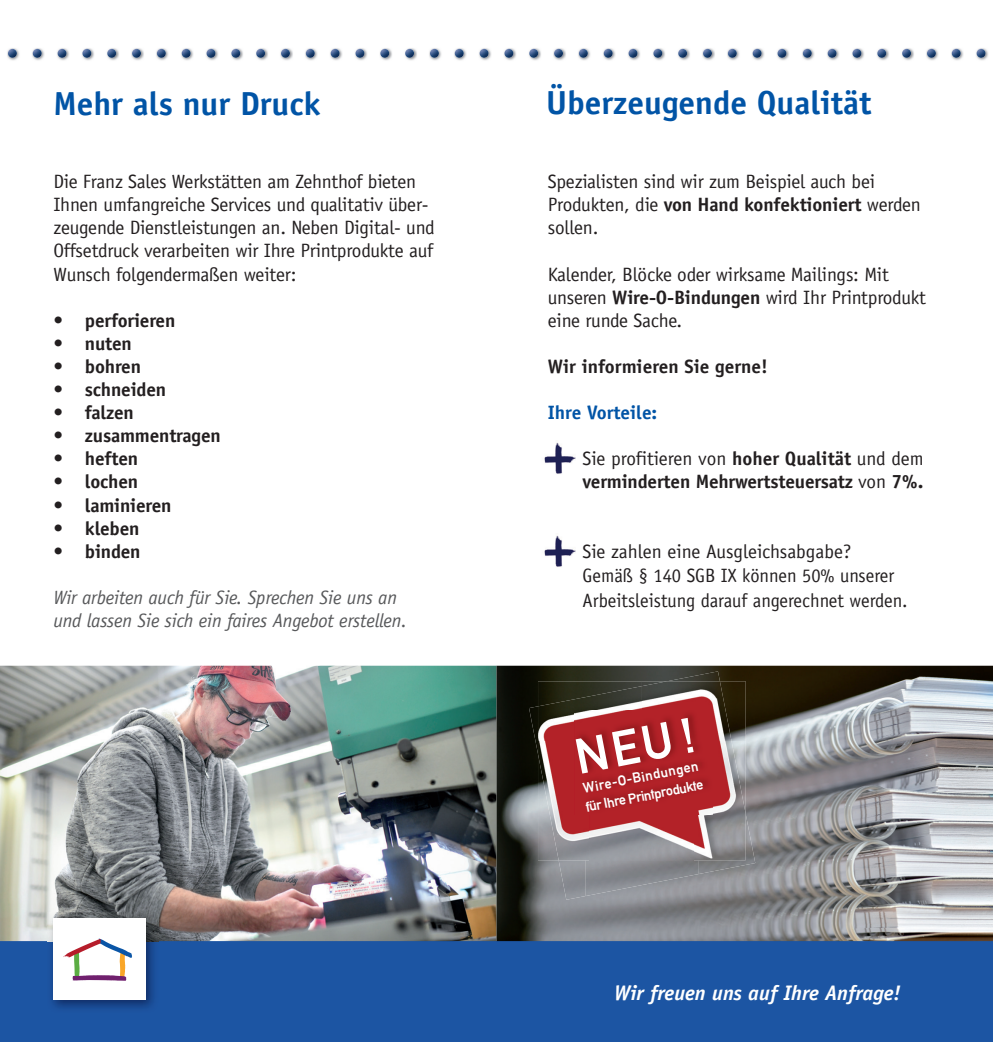
<style>
.page{position:relative;width:993px;height:1042px;background:#fff}
.page>*{position:absolute;margin:0;border:0;box-sizing:border-box;transform-origin:0 0}
.t1{font:49px "Alte DIN1451 Mittelschriftgepraegt";color:#fff}
.t2{font:700 33.25px "Officina Sans";color:#0154a6}
.t3{font:italic 700 21px "Officina Sans";color:#fff}
.t4{font:19.25px/23.1px "Officina Sans";letter-spacing:-.01em;color:#231f20}
.t5{font:700 19.25px/23.1px "Officina Sans";letter-spacing:-.01em;color:#231f20}
.t6{font:italic 19.25px/23.1px "Officina Sans";letter-spacing:-.01em;color:#57585a}
.t7{font:700 19.25px "Officina Sans";color:#0154a6}
.t8{font:14px/19.2px "Alte DIN1451 Mittelschriftgepraegt";color:#fff}
.s1{font-weight:700}
.s2{font-weight:400}
</style>
<div class="page">
<div style="left:0;top:941px;width:992px;height:101px;background:#1c55a3"></div>
<img style="left:0;top:666px;width:496px;height:275px">
<svg style="left:7px;top:48px;width:13px;height:13px"></svg>
<img style="left:32px;top:48px;width:13px;height:13px">
<svg style="left:33px;top:49px;width:9px;height:9px"></svg>
<img style="left:57px;top:48px;width:12px;height:13px">
<svg style="left:58px;top:49px;width:8px;height:9px"></svg>
<svg style="left:82px;top:48px;width:12px;height:13px"></svg>
<svg style="left:107px;top:48px;width:12px;height:13px"></svg>
<svg style="left:131px;top:48px;width:13px;height:13px"></svg>
<img style="left:156px;top:48px;width:13px;height:13px">
<svg style="left:157px;top:49px;width:9px;height:9px"></svg>
<img style="left:181px;top:48px;width:12px;height:13px">
<svg style="left:182px;top:49px;width:8px;height:9px"></svg>
<img style="left:207px;top:48px;width:11px;height:13px">
<svg style="left:206px;top:49px;width:9px;height:9px"></svg>
<svg style="left:231px;top:48px;width:12px;height:13px"></svg>
<svg style="left:256px;top:48px;width:12px;height:13px"></svg>
<img style="left:280px;top:48px;width:13px;height:13px">
<svg style="left:281px;top:49px;width:9px;height:9px"></svg>
<img style="left:305px;top:48px;width:13px;height:13px">
<svg style="left:306px;top:49px;width:9px;height:9px"></svg>
<img style="left:331px;top:48px;width:11px;height:13px">
<svg style="left:330px;top:49px;width:9px;height:9px"></svg>
<svg style="left:355px;top:48px;width:12px;height:13px"></svg>
<svg style="left:380px;top:48px;width:12px;height:13px"></svg>
<img style="left:406px;top:48px;width:11px;height:13px">
<svg style="left:405px;top:49px;width:9px;height:9px"></svg>
<img style="left:429px;top:48px;width:13px;height:13px">
<svg style="left:430px;top:49px;width:9px;height:9px"></svg>
<img style="left:455px;top:48px;width:12px;height:13px">
<svg style="left:454px;top:49px;width:9px;height:9px"></svg>
<svg style="left:479px;top:48px;width:12px;height:13px"></svg>
<svg style="left:504px;top:48px;width:12px;height:13px"></svg>
<svg style="left:529px;top:48px;width:12px;height:13px"></svg>
<img style="left:553px;top:48px;width:13px;height:13px">
<svg style="left:554px;top:49px;width:9px;height:9px"></svg>
<img style="left:579px;top:48px;width:12px;height:13px">
<svg style="left:578px;top:49px;width:9px;height:9px"></svg>
<svg style="left:603px;top:48px;width:12px;height:13px"></svg>
<svg style="left:628px;top:48px;width:12px;height:13px"></svg>
<svg style="left:653px;top:48px;width:12px;height:13px"></svg>
<img style="left:679px;top:48px;width:11px;height:13px">
<svg style="left:678px;top:49px;width:9px;height:9px"></svg>
<img style="left:704px;top:48px;width:11px;height:13px">
<svg style="left:702px;top:49px;width:9px;height:9px"></svg>
<svg style="left:727px;top:48px;width:12px;height:13px"></svg>
<svg style="left:752px;top:48px;width:12px;height:13px"></svg>
<svg style="left:777px;top:48px;width:12px;height:13px"></svg>
<svg style="left:802px;top:48px;width:12px;height:13px"></svg>
<svg style="left:827px;top:48px;width:12px;height:13px"></svg>
<img style="left:853px;top:48px;width:11px;height:13px">
<svg style="left:852px;top:49px;width:9px;height:9px"></svg>
<img style="left:878px;top:48px;width:11px;height:13px">
<svg style="left:877px;top:49px;width:8px;height:9px"></svg>
<svg style="left:902px;top:48px;width:11px;height:13px"></svg>
<svg style="left:926px;top:48px;width:12px;height:13px"></svg>
<svg style="left:951px;top:48px;width:12px;height:13px"></svg>
<img style="left:977px;top:48px;width:11px;height:13px">
<svg style="left:976px;top:49px;width:9px;height:9px"></svg>
<img style="left:47px;top:913px;width:111px;height:95px">
<div style="left:53px;top:918px;width:92px;height:82px;background:#fff"></div>
<svg style="left:63px;top:938px;width:69px;height:43px"></svg>
<img style="left:544px;top:535px;width:31px;height:32px">
<img style="left:544px;top:442px;width:31px;height:32px">
<img style="left:496px;top:666px;width:496px;height:275px">
<img style="left:731px;top:681px;width:14px;height:60px">
<img style="left:538px;top:681px;width:103px;height:5px">
<img style="left:666px;top:671px;width:53px;height:10px">
<img style="left:529px;top:706px;width:9px;height:48px">
<img style="left:698px;top:814px;width:57px;height:60px">
<img style="left:585px;top:860px;width:113px;height:36px">
<img style="left:558px;top:860px;width:27px;height:40px">
<img style="left:641px;top:681px;width:90px;height:60px">
<img style="left:538px;top:686px;width:103px;height:55px">
<img style="left:693px;top:741px;width:52px;height:119px">
<img style="left:538px;top:741px;width:51px;height:119px">
<img style="left:589px;top:814px;width:104px;height:46px">
<img style="left:574px;top:710px;width:137px;height:104px">
<h2 class="t2" style="left:53px;top:82px;width:269px">Mehr als nur Druck</h2>
<h2 class="t2" style="left:546px;top:82px;width:327px">Überzeugende Qualität</h2>
<p class="t4" style="left:53px;top:170px;width:383px">Die Franz Sales Werkstätten am Zehnthof bieten Ihnen umfangreiche Services und qualitativ über&shy;zeugende Dienstleistungen an. Neben Digital- und Offsetdruck verarbeiten wir Ihre Printprodukte auf Wunsch folgendermaßen weiter:</p>
<p class="t5" style="left:53px;top:308px;width:123px">• perforieren</p>
<p class="t5" style="left:53px;top:331px;width:80px">• nuten</p>
<p class="t5" style="left:53px;top:355px;width:89px">• bohren</p>
<p class="t5" style="left:53px;top:378px;width:114px">• schneiden</p>
<p class="t5" style="left:53px;top:401px;width:82px">• falzen</p>
<p class="t5" style="left:53px;top:424px;width:169px">• zusammentragen</p>
<p class="t5" style="left:53px;top:447px;width:86px">• heften</p>
<p class="t5" style="left:53px;top:470px;width:86px">• lochen</p>
<p class="t5" style="left:53px;top:493px;width:120px">• laminieren</p>
<p class="t5" style="left:53px;top:516px;width:88px">• kleben</p>
<p class="t5" style="left:53px;top:539px;width:89px">• binden</p>
<p class="t6" style="left:53px;top:586px;width:355px">Wir arbeiten auch für Sie. Sprechen Sie uns an und lassen Sie sich ein faires Angebot erstellen.</p>
<p class="t4" style="left:547px;top:170px;width:374px">Spezialisten sind wir zum Beispiel auch bei<br>Produkten, die <span class="s1">von Hand konfektioniert</span> werden sollen.</p>
<p class="t4" style="left:547px;top:262px;width:379px">Kalender, Blöcke oder wirksame Mailings: Mit unseren <span class="s1">Wire-O-Bindungen</span> wird Ihr Printprodukt eine runde Sache.</p>
<p class="t5" style="left:547px;top:355px;width:221px">Wir informieren Sie gerne!</p>
<p class="t7" style="left:547px;top:401px;width:111px">Ihre Vorteile:</p>
<p class="t5" style="left:582px;top:447px;width:342px"><span class="s2">Sie profitieren von</span> hoher Qualität <span class="s2">und dem </span>verminderten Mehrwertsteuersatz <span class="s2">von</span> 7%.</p>
<p class="t4" style="left:582px;top:539px;width:326px;line-height:24.5px">Sie zahlen eine Ausgleichsabgabe?<br>Gemäß § 140 SGB IX können 50% unserer<br>Arbeitsleistung darauf angerechnet werden.</p>
<h1 class="t1" style="left:570px;top:729px;width:122px;rotate:-11deg">NEU !</h1>
<p class="t8" style="left:580px;top:778px;width:121px;rotate:-11deg">Wire-O-Bindungen für Ihre Printprodukte</p>
<p class="t3" style="left:613px;top:980px;width:288px">Wir freuen uns auf Ihre Anfrage!</p>
</div>
